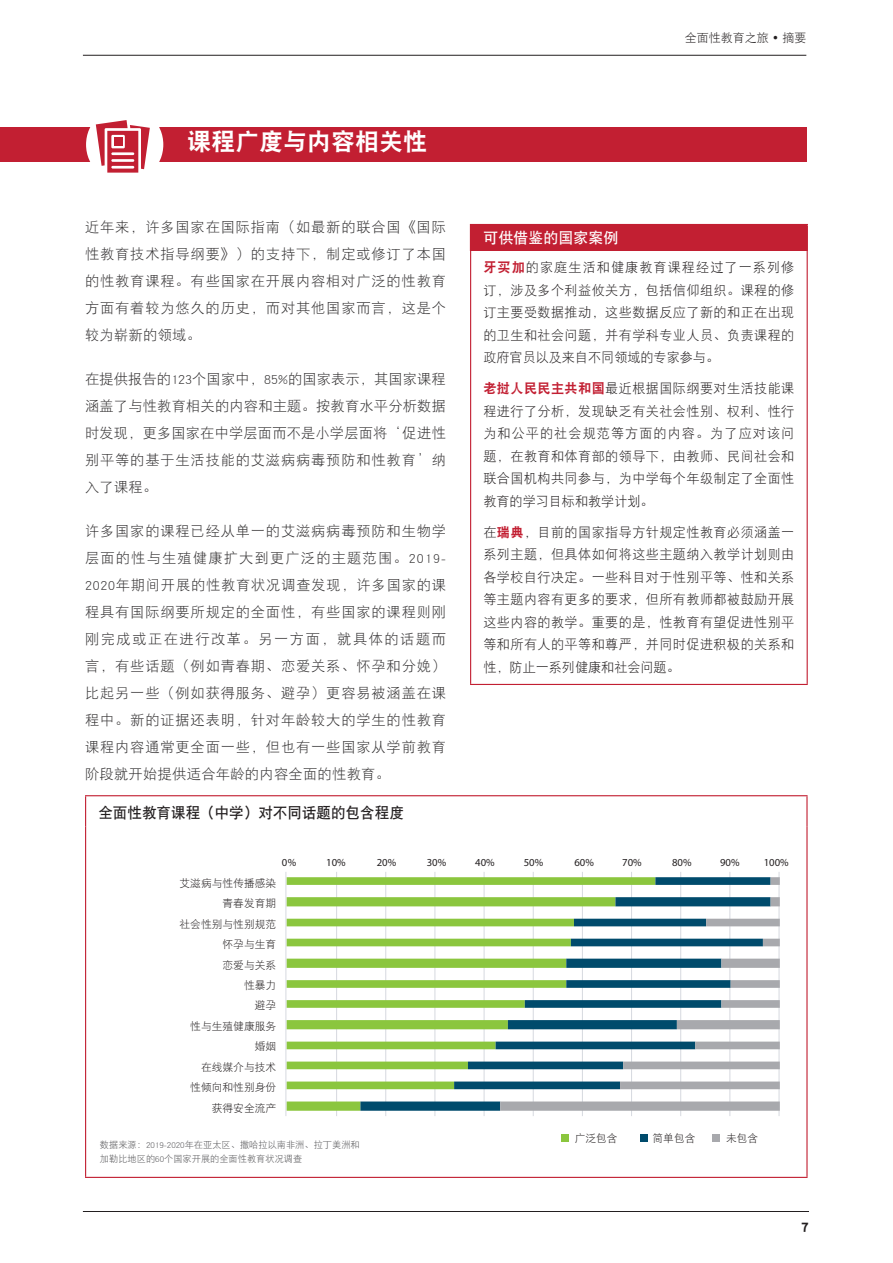
<style>
.page{position:relative;width:893px;height:1263px;background:#fff}
.page>*{position:absolute;margin:0;border:0;box-sizing:border-box;transform-origin:0 0}
.Titre{font:24px "DFP Hei W9";color:#fff}
.BOX_2_Head{font:15px "DFP Hei W7";color:#231f20}
.BOX_2_Head-2{font:15px "DFP Hei W7";color:#fff}
.t1{font:15px "DFP Hei W9";color:#231f20}
.TEXTE{font:14.25px/27px "DFP Hei W3";letter-spacing:.06em;color:#312f30;text-align:justify}
.BOX_2_text{font:13.5px/22.5px "DFP Hei W3";letter-spacing:.035em;color:#231f20;text-align:justify}
.t2{font:12px "DFP Hei W3";color:#231f20}
.t3{font:10.8px/20.4px "DFP Hei W3";color:#231f20;text-align:right}
.t4{font:10.8px "Myriad Pro";color:#231f20}
.t5{font:9.15px/14.1px "DFP Hei W3";color:#535355}
.s1{font-family:"DFP Hei W9";color:#c21f32}
</style>
<div class="page">
<hr style="left:83px;top:55px;width:723px;height:1px;background:#231f20">
<hr style="left:83px;top:1211px;width:726px;height:1px;background:#231f20">
<div style="left:0;top:128px;width:807px;height:34px;background:#c21f32"></div>
<div style="left:86px;top:106px;width:77px;height:77px;background:#fff;border-radius:50%"></div>
<svg style="left:96px;top:120px;width:54px;height:53px"></svg>
<div style="left:114px;top:138px;width:8px;height:8px;background:#c21f32"></div>
<div style="left:471px;top:225px;width:336px;height:26px;background:#c21f32"></div>
<hr style="left:806px;top:225px;width:2px;height:26px;background:#c21f32">
<hr style="left:470px;top:251px;width:1px;height:433px;background:#c21f32">
<hr style="left:807px;top:251px;width:1px;height:433px;background:#c21f32">
<hr style="left:470px;top:684px;width:338px;height:1px;background:#c21f32">
<hr style="left:470px;top:224px;width:338px;height:1px;background:#c21f32">
<svg style="left:470px;top:225px;width:1px;height:26px"></svg>
<hr style="left:85px;top:795px;width:722px;height:1px;background:#c21f32">
<hr style="left:85px;top:796px;width:1px;height:30px;background:#c21f32">
<hr style="left:806px;top:796px;width:1px;height:30px;background:#c21f32">
<hr style="left:85px;top:826px;width:1px;height:351px;background:#c21f32">
<hr style="left:806px;top:826px;width:1px;height:351px;background:#c21f32">
<hr style="left:85px;top:1177px;width:722px;height:1px;background:#c21f32">
<hr style="left:285px;top:872px;width:1px;height:244px;background:#d6d9df">
<hr style="left:336px;top:872px;width:1px;height:244px;background:#d6d9df">
<hr style="left:385px;top:872px;width:1px;height:244px;background:#d6d9df">
<hr style="left:434px;top:872px;width:1px;height:244px;background:#d6d9df">
<hr style="left:484px;top:872px;width:1px;height:244px;background:#d6d9df">
<hr style="left:533px;top:872px;width:1px;height:244px;background:#d6d9df">
<hr style="left:582px;top:872px;width:1px;height:244px;background:#d6d9df">
<hr style="left:631px;top:872px;width:1px;height:244px;background:#d6d9df">
<hr style="left:680px;top:872px;width:1px;height:244px;background:#d6d9df">
<hr style="left:729px;top:872px;width:1px;height:244px;background:#d6d9df">
<hr style="left:779px;top:872px;width:1px;height:244px;background:#d6d9df">
<svg style="left:287px;top:877px;width:73px;height:234px"></svg>
<svg style="left:360px;top:877px;width:140px;height:234px"></svg>
<svg style="left:500px;top:877px;width:280px;height:234px"></svg>
<div style="left:561px;top:1134px;width:8px;height:7px;background:#8bc63e"></div>
<div style="left:640px;top:1134px;width:7px;height:7px;background:#004b6c"></div>
<div style="left:712px;top:1134px;width:8px;height:7px;background:#a8a9ad"></div>
<p class="Titre" style="left:187px;top:130px;width:241px">课程广度与内容相关性</p>
<p class="TEXTE" style="left:85px;top:213px;width:363px">近年来，许多国家在国际指南（如最新的联合国《国际性教育技术指导纲要》）的支持下，制定或修订了本国的性教育课程。有些国家在开展内容相对广泛的性教育方面有着较为悠久的历史，而对其他国家而言，这是个较为崭新的领域。</p>
<p class="TEXTE" style="left:85px;top:365px;width:363px">在提供报告的123个国家中，85%的国家表示，其国家课程涵盖了与性教育相关的内容和主题。按教育水平分析数据时发现，更多国家在中学层面而不是小学层面将‘促进性别平等的基于生活技能的艾滋病病毒预防和性教育’纳入了课程。</p>
<p class="TEXTE" style="left:85px;top:517px;width:363px">许多国家的课程已经从单一的艾滋病病毒预防和生物学层面的性与生殖健康扩大到更广泛的主题范围。2019- 2020年期间开展的性教育状况调查发现，许多国家的课程具有国际纲要所规定的全面性，有些国家的课程则刚刚完成或正在进行改革。另一方面，就具体的话题而言，有些话题（例如青春期、恋爱关系、怀孕和分娩）比起另一些（例如获得服务、避孕）更容易被涵盖在课程中。新的证据还表明，针对年龄较大的学生的性教育课程内容通常更全面一些，但也有一些国家从学前教育阶段就开始提供适合年龄的内容全面的性教育。</p>
<p class="t2" style="left:685px;top:32px;width:123px">全面性教育之旅 • 摘要</p>
<p class="BOX_2_Head-2" style="left:483px;top:230px;width:136px">可供借鉴的国家案例</p>
<p class="BOX_2_text" style="left:483px;top:256px;width:312px"><span class="s1">牙买加</span>的家庭生活和健康教育课程经过了一系列修订，涉及多个利益攸关方，包括信仰组织。课程的修订主要受数据推动，这些数据反应了新的和正在出现的卫生和社会问题，并有学科专业人员、负责课程的政府官员以及来自不同领域的专家参与。</p>
<p class="BOX_2_text" style="left:483px;top:377px;width:313px"><span class="s1">老挝人民民主共和国</span>最近根据国际纲要对生活技能课程进行了分析，发现缺乏有关社会性别、权利、性行为和公平的社会规范等方面的内容。为了应对该问题，在教育和体育部的领导下，由教师、民间社会和联合国机构共同参与，为中学每个年级制定了全面性教育的学习目标和教学计划。</p>
<p class="BOX_2_text" style="left:483px;top:520px;width:312px">在<span class="s1">瑞典</span>，目前的国家指导方针规定性教育必须涵盖一系列主题，但具体如何将这些主题纳入教学计划则由各学校自行决定。一些科目对于性别平等、性和关系等主题内容有更多的要求，但所有教师都被鼓励开展这些内容的教学。重要的是，性教育有望促进性别平等和所有人的平等和尊严，并同时促进积极的关系和性，防止一系列健康和社会问题。</p>
<p class="BOX_2_Head" style="left:98px;top:805px;width:307px">全面性教育课程（中学）对不同话题的包含程度</p>
<p class="t4" style="left:282px;top:856px;width:16px">0%</p>
<p class="t4" style="left:326px;top:856px;width:21px">10%</p>
<p class="t4" style="left:377px;top:856px;width:21px">20%</p>
<p class="t4" style="left:427px;top:856px;width:21px">30%</p>
<p class="t4" style="left:475px;top:856px;width:21px">40%</p>
<p class="t4" style="left:524px;top:856px;width:21px">50%</p>
<p class="t4" style="left:574px;top:856px;width:21px">60%</p>
<p class="t4" style="left:622px;top:856px;width:21px">70%</p>
<p class="t4" style="left:672px;top:856px;width:21px">80%</p>
<p class="t4" style="left:720px;top:856px;width:21px">90%</p>
<p class="t4" style="left:764px;top:856px;width:27px">100%</p>
<p class="t3" style="left:180px;top:873px;width:98px">艾滋病与性传播感染青春发育期<br>社会性别与性别规范怀孕与生育<br>恋爱与关系<br>性暴力<br>避孕<br>性与生殖健康服务婚姻<br>在线媒介与技术<br>性倾向和性别身份获得安全流产</p>
<p class="t5" style="left:100px;top:1138px;width:261px">数据来源：2019-2020年在亚太区、撒哈拉以南非洲、拉丁美洲和加勒比地区的60个国家开展的全面性教育状况调查</p>
<p class="t3" style="left:575px;top:1127px;width:44px">广泛包含</p>
<p class="t3" style="left:653px;top:1127px;width:44px">简单包含</p>
<p class="t3" style="left:726px;top:1127px;width:34px">未包含</p>
<p class="t1" style="left:801px;top:1219px;width:9px">7</p>
</div>
